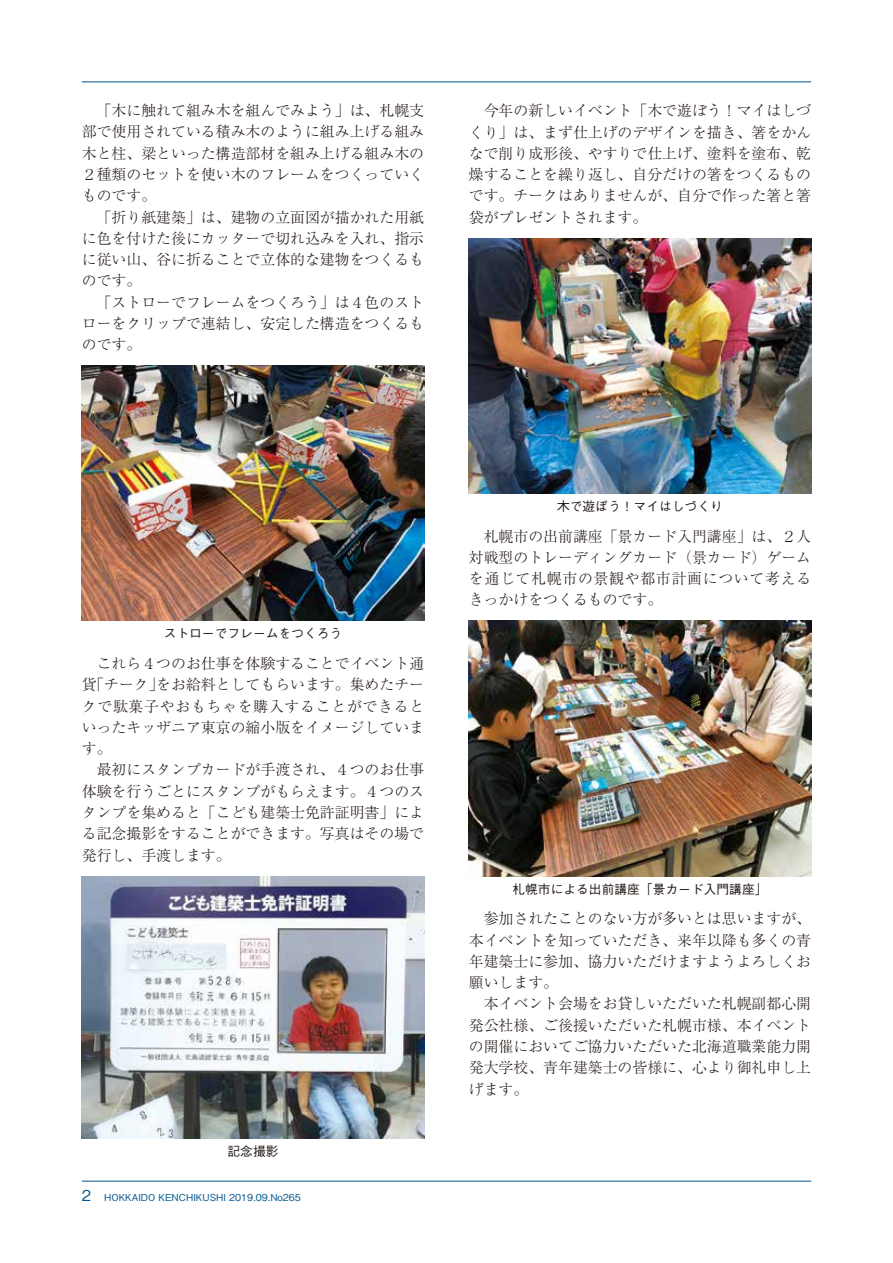
<style>
.page{position:relative;width:893px;height:1263px;background:#fff}
.page>*{position:absolute;margin:0;border:0;box-sizing:border-box;transform-origin:0 0}
.t1{font:300 14.85px/21.3px "Ryumin Pro";color:#221815}
.t2{font:500 12.75px "Gothic BBB Pro";color:#221815}
.t3{font:500 9.6px "Gothic BBB Pro";color:#00558e}
.s1{font-size:14.85px}
</style>
<div class="page">
<hr style="left:82px;top:1181px;width:729px;height:1px;background:#00558e">
<hr style="left:82px;top:82px;width:729px;height:1px;background:#00558e">
<img style="left:82px;top:366px;width:342px;height:255px">
<img style="left:469px;top:238px;width:342px;height:255px">
<img style="left:82px;top:876px;width:342px;height:262px">
<img style="left:469px;top:621px;width:342px;height:255px">
<p class="t1" style="left:82px;top:99px;width:344px">　「木に触れて組み木を組んでみよう」は、札幌支部で使用されている積み木のように組み上げる組み木と柱、梁といった構造部材を組み上げる組み木の<br>２種類のセットを使い木のフレームをつくっていくものです。<br>　「折り紙建築」は、建物の立面図が描かれた用紙に色を付けた後にカッターで切れ込みを入れ、指示に従い山、谷に折ることで立体的な建物をつくるものです。<br>　「ストローでフレームをつくろう」は４色のストローをクリップで連結し、安定した構造をつくるものです。</p>
<p class="t1" style="left:469px;top:99px;width:344px;text-align:justify">　今年の新しいイベント「木で遊ぼう！マイはしづくり」は、まず仕上げのデザインを描き、箸をかんなで削り成形後、やすりで仕上げ、塗料を塗布、乾燥することを繰り返し、自分だけの箸をつくるものです。チークはありませんが、自分で作った箸と箸袋がプレゼントされます。</p>
<p class="t2" style="left:164px;top:623px;width:180px">ストローでフレームをつくろう</p>
<p class="t1" style="left:82px;top:652px;width:344px">　これら４つのお仕事を体験することでイベント通貨「チーク」をお給料としてもらいます。集めたチークで駄菓子やおもちゃを購入することができるといったキッザニア東京の縮小版をイメージしています。<br>　最初にスタンプカードが手渡され、４つのお仕事体験を行うごとにスタンプがもらえます。４つのスタンプを集めると「こども建築士免許証明書」による記念撮影をすることができます。写真はその場で発行し、手渡します。</p>
<p class="t2" style="left:227px;top:1141px;width:53px">記念撮影</p>
<p class="t3" style="left:82px;top:1190px;width:221px"><span class="s1">2</span> HOKKAIDO KENCHIKUSHI 2019.09.No265</p>
<p class="t2" style="left:557px;top:496px;width:167px">木で遊ぼう！マイはしづくり</p>
<p class="t1" style="left:469px;top:524px;width:344px;text-align:justify">　札幌市の出前講座「景カード入門講座」は、２人対戦型のトレーディングカード（景カード）ゲームを通じて札幌市の景観や都市計画について考えるきっかけをつくるものです。</p>
<p class="t2" style="left:512px;top:878px;width:257px">札幌市による出前講座「景カード入門講座」</p>
<p class="t1" style="left:469px;top:907px;width:344px">　参加されたことのない方が多いとは思いますが、本イベントを知っていただき、来年以降も多くの青年建築士に参加、協力いただけますようよろしくお願いします。<br>　本イベント会場をお貸しいただいた札幌副都心開発公社様、ご後援いただいた札幌市様、本イベントの開催においてご協力いただいた北海道職業能力開発大学校、青年建築士の皆様に、心より御礼申し上げます。</p>
</div>
